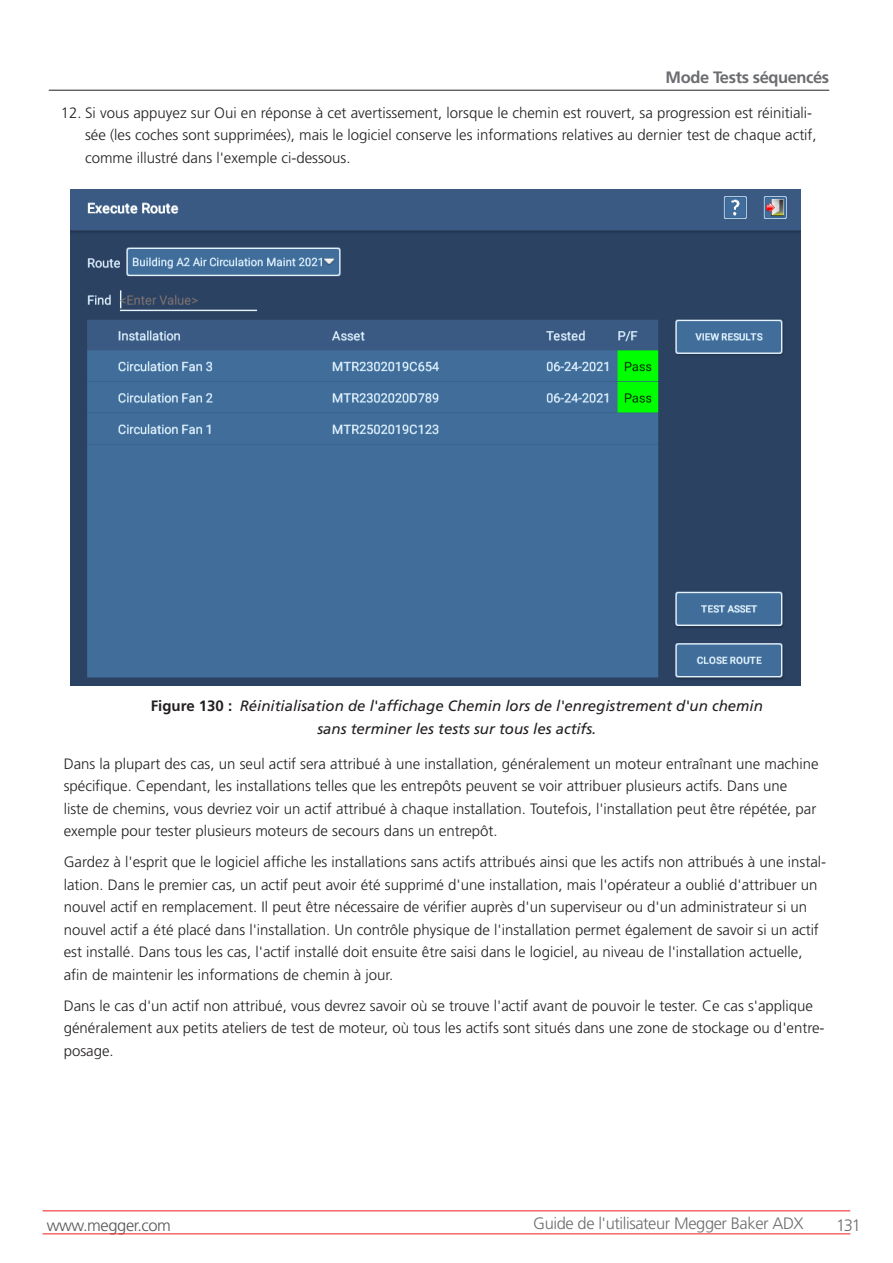
<style>
.page{position:relative;width:893px;height:1263px;background:#fff}
.page>*{position:absolute;margin:0;border:0;box-sizing:border-box;transform-origin:0 0}
.t1{font:300 16.5px "Frutiger LT Pro";letter-spacing:-.025em;color:#6c6d70}
.t2{font:700 16.5px "Frutiger LT Pro";letter-spacing:-.025em;color:#6c6d70}
.t3{font:300 16.5px "Frutiger LT Pro";letter-spacing:-.025em;color:#57585a}
.Body{font:300 15px/22.5px "Frutiger LT Pro";color:#231f20}
.t4{font:italic 15px/22.5px "Frutiger LT Pro";color:#231f20;text-align:center}
.s1{font-weight:700;font-style:normal}
</style>
<div class="page">
<img style="left:71px;top:189px;width:730px;height:497px">
<hr style="left:49px;top:90px;width:780px;height:1px;background:#231f20">
<hr style="left:43px;top:1210px;width:807px;height:1px;background:#ee1d23">
<hr style="left:43px;top:1233px;width:807px;height:1px;background:#ee1d23">
<p class="t2" style="left:666px;top:67px;width:165px">Mode Tests séquencés</p>
<p class="Body" style="left:85px;top:101px;width:733px;text-indent:-24px">12. Si vous appuyez sur Oui en réponse à cet avertissement, lorsque le chemin est rouvert, sa progression est réinitiali&shy;sée (les coches sont supprimées), mais le logiciel conserve les informations relatives au dernier test de chaque actif, comme illustré dans l'exemple ci-dessous.</p>
<p class="t4" style="left:151px;top:695px;width:614px"><span class="s1">Figure 130 :</span> Réinitialisation de l'affichage Chemin lors de l'enregistrement d'un chemin sans terminer les tests sur tous les actifs.</p>
<p class="Body" style="left:64px;top:752px;width:756px">Dans la plupart des cas, un seul actif sera attribué à une installation, généralement un moteur entraînant une machine spécifique. Cependant, les installations telles que les entrepôts peuvent se voir attribuer plusieurs actifs. Dans une<br>liste de chemins, vous devriez voir un actif attribué à chaque installation. Toutefois, l'installation peut être répétée, par exemple pour tester plusieurs moteurs de secours dans un entrepôt.</p>
<p class="Body" style="left:64px;top:851px;width:764px">Gardez à l'esprit que le logiciel affiche les installations sans actifs attribués ainsi que les actifs non attribués à une instal&shy;lation. Dans le premier cas, un actif peut avoir été supprimé d'une installation, mais l'opérateur a oublié d'attribuer un nouvel actif en remplacement. Il peut être nécessaire de vérifier auprès d'un superviseur ou d'un administrateur si un nouvel actif a été placé dans l'installation. Un contrôle physique de l'installation permet également de savoir si un actif est installé. Dans tous les cas, l'actif installé doit ensuite être saisi dans le logiciel, au niveau de l'installation actuelle, afin de maintenir les informations de chemin à jour.</p>
<p class="Body" style="left:64px;top:994px;width:762px">Dans le cas d'un actif non attribué, vous devrez savoir où se trouve l'actif avant de pouvoir le tester. Ce cas s'applique généralement aux petits ateliers de test de moteur, où tous les actifs sont situés dans une zone de stockage ou d'entre&shy;posage.</p>
<p class="t3" style="left:47px;top:1215px;width:126px">www.megger.com</p>
<p class="t1" style="left:533px;top:1213px;width:272px">Guide de l'utilisateur Megger Baker ADX</p>
<p class="t1" style="left:836px;top:1215px;width:26px">131</p>
</div>
